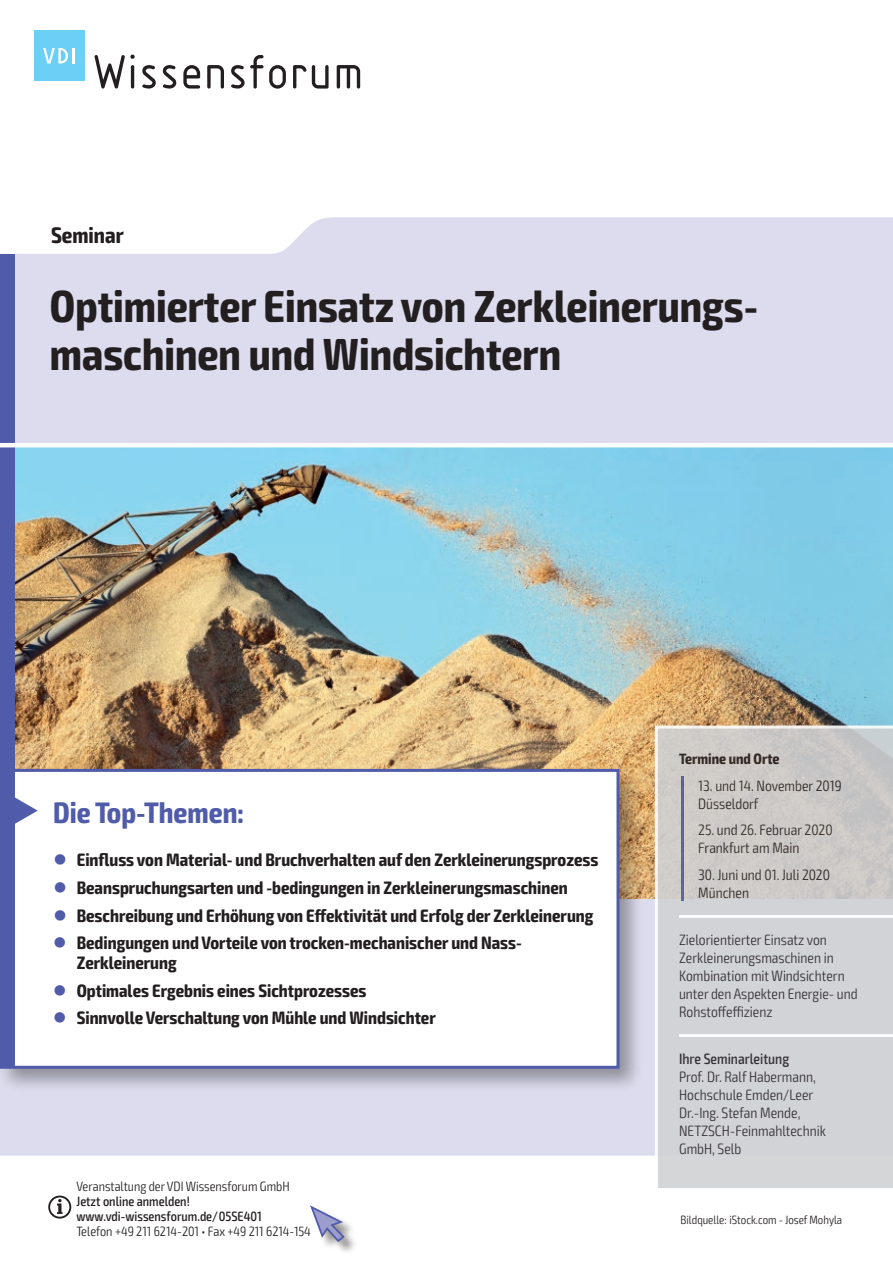
<style>
.page{position:relative;width:893px;height:1263px;background:#fff}
.page>*{position:absolute;margin:0;border:0;box-sizing:border-box;transform-origin:0 0}
.t1{font:700 condensed 45px/48px "Exo 2";color:#231f20}
.t2{font:700 condensed 29.7px "Exo 2";color:#505ca9}
.t3{font:700 condensed 22.5px "Exo 2";color:#231f20}
.t4{font:700 condensed 18px/19.5px "Exo 2";color:#231f20}
.t5{font:300 condensed 15px/18px "Exo 2";color:#231f20}
.t6{font:500 condensed 15px "Exo 2";color:#231f20}
.t7{font:700 condensed 15px "Exo 2";color:#231f20}
.t8{font:300 condensed 13.5px "Exo 2";color:#231f20}
.t9{font:500 condensed 13.5px/15px "Exo 2";color:#231f20}
.t10{font:300 condensed 12px "Exo 2";color:#231f20}
.s1{color:#505ca9}
</style>
<div class="page">
<div style="left:0;top:217px;width:893px;height:938px;background:#dcdcee"></div>
<img style="left:14px;top:447px;width:879px;height:451px">
<div style="left:0;top:765px;width:644px;height:328px;background:#231f20;opacity:.4"></div>
<div style="left:2px;top:770px;width:616px;height:297px;background:#fff"></div>
<div style="left:3px;top:772px;width:11px;height:294px;background:#505ca9"></div>
<div style="left:0;top:769px;width:619px;height:300px;border:3px solid #505ca9"></div>
<svg style="left:14px;top:796px;width:24px;height:29px"></svg>
<div style="left:0;top:254px;width:14px;height:519px;background:#505ca9"></div>
<div style="left:311px;top:1206px;width:47px;height:49px;background:#231f20;opacity:.5"></div>
<svg style="left:310px;top:1205px;width:36px;height:38px"></svg>
<hr style="left:0;top:443px;width:893px;height:4px;background:#fff">
<svg style="left:655px;top:725px;width:238px;height:463px;background:#d0d0d1"></svg>
<svg style="left:48px;top:1195px;width:23px;height:23px"></svg>
<svg style="left:94px;top:54px;width:41px;height:35px"></svg>
<svg style="left:142px;top:65px;width:14px;height:24px"></svg>
<svg style="left:163px;top:65px;width:13px;height:24px"></svg>
<svg style="left:183px;top:65px;width:17px;height:24px"></svg>
<svg style="left:207px;top:65px;width:17px;height:24px"></svg>
<svg style="left:231px;top:55px;width:55px;height:34px"></svg>
<svg style="left:293px;top:65px;width:36px;height:24px"></svg>
<svg style="left:337px;top:65px;width:23px;height:24px"></svg>
<div style="left:34px;top:30px;width:50px;height:51px;background:#6bcff6"></div>
<svg style="left:43px;top:48px;width:31px;height:15px"></svg>
<p class="t3" style="left:51px;top:221px;width:74px">Seminar</p>
<h1 class="t1" style="left:50px;top:283px;width:706px">Optimierter Einsatz von Zerkleinerungs&shy;maschinen und Windsichtern</h1>
<h2 class="t2" style="left:53px;top:794px;width:192px">Die Top-Themen:</h2>
<p class="t4" style="left:53px;top:850px;width:546px"><span class="s1">●</span> Einfluss von Material- und Bruchverhalten auf den Zerkleinerungsprozess</p>
<p class="t4" style="left:53px;top:878px;width:516px"><span class="s1">●</span> Beanspruchungsarten und -bedingungen in Zerkleinerungsmaschinen</p>
<p class="t4" style="left:53px;top:906px;width:542px"><span class="s1">●</span> Beschreibung und Erhöhung von Effektivität und Erfolg der Zerkleinerung</p>
<p class="t4" style="left:77px;top:934px;width:447px;text-indent:-23px"><span class="s1">●</span> Bedingungen und Vorteile von trocken-mechanischer und Nass-<br>Zerkleinerung</p>
<p class="t4" style="left:53px;top:981px;width:315px"><span class="s1">●</span> Optimales Ergebnis eines Sichtprozesses</p>
<p class="t4" style="left:53px;top:1009px;width:384px"><span class="s1">●</span> Sinnvolle Verschaltung von Mühle und Windsichter</p>
<p class="t8" style="left:77px;top:1178px;width:215px">Veranstaltung der VDI Wissensforum GmbH</p>
<p class="t9" style="left:77px;top:1194px;width:187px">Jetzt online anmelden! www.vdi-wissensforum.de/05SE401</p>
<p class="t8" style="left:77px;top:1223px;width:236px">Telefon +49 211 6214-201 • Fax +49 211 6214-154</p>
<p class="t7" style="left:679px;top:750px;width:102px">Termine und Orte</p>
<p class="t5" style="left:698px;top:777px;width:145px">13. und 14. November 2019<br>Düsseldorf</p>
<p class="t5" style="left:698px;top:821px;width:136px">25. und 26. Februar 2020<br>Frankfurt am Main</p>
<p class="t5" style="left:698px;top:866px;width:133px">30. Juni und 01. Juli 2020<br>München</p>
<p class="t5" style="left:679px;top:931px;width:180px">Zielorientierter Einsatz von<br>Zerkleinerungsmaschinen in<br>Kombination mit Windsichtern unter den Aspekten Energie- und<br>Rohstoffeffizienz</p>
<p class="t6" style="left:679px;top:1050px;width:112px">Ihre Seminarleitung</p>
<p class="t5" style="left:679px;top:1068px;width:148px">Prof. Dr. Ralf Habermann,<br>Hochschule Emden/Leer<br>Dr.-Ing. Stefan Mende,<br>NETZSCH-Feinmahltechnik<br>GmbH, Selb</p>
<p class="t10" style="left:681px;top:1212px;width:163px">Bildquelle: iStock.com - Josef Mohyla</p>
</div>
